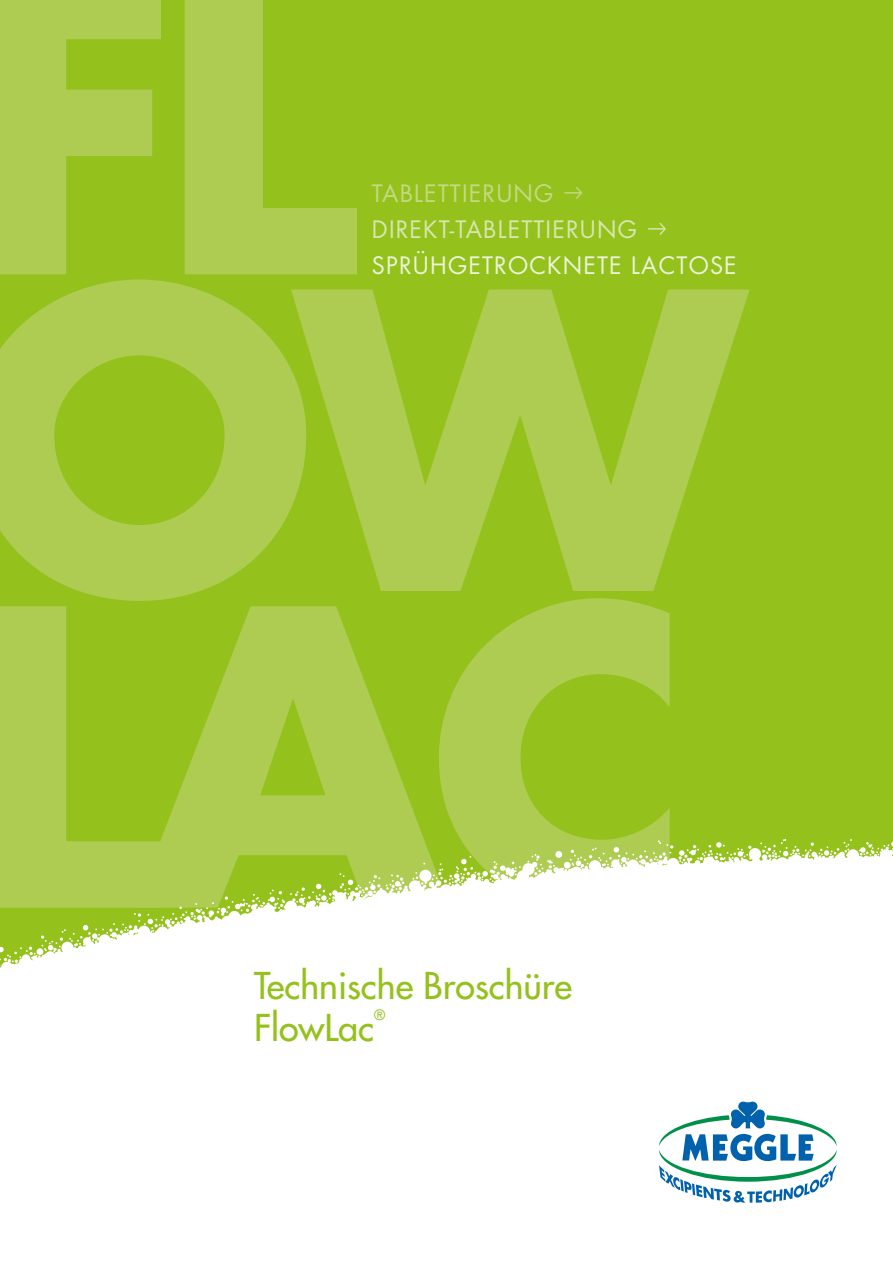
<style>
.page{position:relative;width:893px;height:1263px;background:#fff}
.page>*{position:absolute;margin:0;border:0;box-sizing:border-box;transform-origin:0 0}
.t1{font:700 399.75px/316.6px "Futura";letter-spacing:-.05em;color:#aecc52}
.t2{font:36px/42px "Futura";color:#94c11c}
.t3{font:23.4px/36.2px "Futura";letter-spacing:.05em;color:#ecf3da}
.t4{font:13.95px "Futura";color:#94c11c}
.s1{color:#c4d983}
.s2{color:#d8e6b0}
</style>
<div class="page">
<div style="left:0;top:0;width:893px;height:972px;background:#94c11c"></div>
<svg style="left:0;top:839px;width:893px;height:133px;fill:#fff"></svg>
<svg style="left:659px;top:1101px;width:178px;height:102px"></svg>
<h1 class="t1" style="left:-38px;top:-45px;width:783px">FL<br>OW<br>LAC</h1>
<p class="t3" style="left:372px;top:175px;width:366px"><span class="s1">TABLETTIERUNG</span> <span class="s1">→<br></span><span class="s2">DIREKT-TABLETTIERUNG</span> <span class="s2">→<br></span>SPRÜHGETROCKNETE LACTOSE</p>
<h2 class="t2" style="left:254px;top:964px;width:320px">Technische Broschüre<br>FlowLac</h2>
<p class="t4" style="left:374px;top:1005px;width:13px">®</p>
</div>
